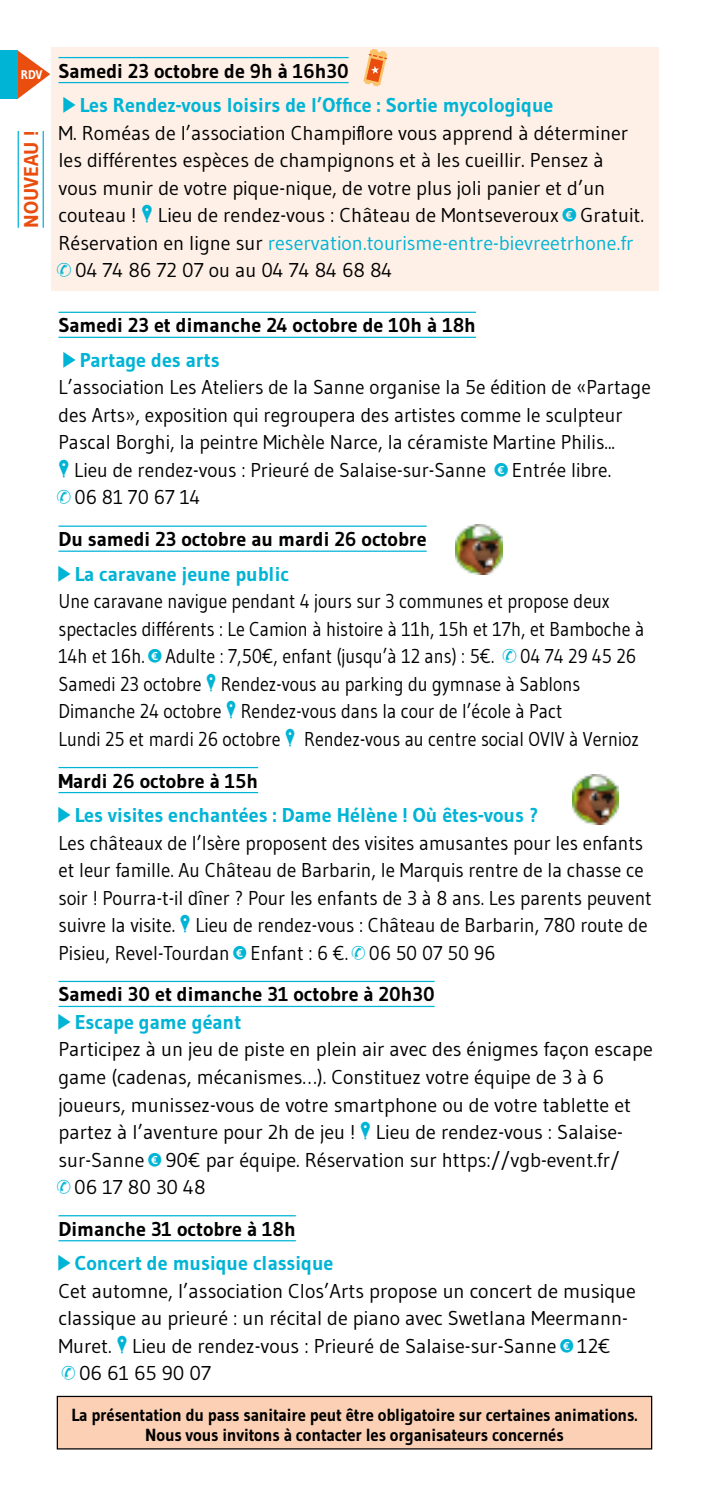
<style>
.page{position:relative;width:709px;height:1489px;background:#fff}
.page>*{position:absolute;margin:0;border:0;box-sizing:border-box;transform-origin:0 0}
.t1{font:20px/27.5px "Gudea";color:#000}
.t2{font:20px/27.5px "Gudea";color:#000;scale:.9 1}
.t3{font:20px/27.5px "Gudea";color:#000;scale:.95 1}
.t4{font:700 20px/34.5px "Gudea";color:#00b4d5}
.t5{font:700 20px/34.5px "Gudea";color:#000}
.t6{font:700 20px "Gudea";color:#e94e0f}
.t7{font:700 17.5px/20px "Gudea";letter-spacing:-.01em;color:#000;text-align:center;scale:.95 1}
.s1{font-size:12.5px;color:#fff}
.s2{color:#000}
.s3{font-family:"CCPRT";font-weight:400}
.s4{font-family:"CCPRT";color:#00b4d5}
.s5{color:#00b4d5}
.s6{font-family:"CCPRT";font-weight:400;color:#00b4d5}
.s7{font-weight:700}
.s8{font-weight:700;color:#00b4d5}
</style>
<div class="page">
<div style="left:51px;top:47px;width:607px;height:244px;background:#fef0e7"></div>
<svg style="left:18px;top:50px;width:32px;height:49px"></svg>
<div style="left:0;top:50px;width:18px;height:49px;background:#00b4d5"></div>
<hr style="left:58px;top:57px;width:290px;height:1px;background:#00b4d5">
<hr style="left:58px;top:312px;width:418px;height:1px;background:#00b4d5">
<hr style="left:58px;top:525px;width:368px;height:2px;background:#00b4d5">
<hr style="left:58px;top:767px;width:200px;height:1px;background:#00b4d5">
<hr style="left:58px;top:980px;width:376px;height:2px;background:#00b4d5">
<hr style="left:58px;top:1214px;width:238px;height:2px;background:#00b4d5">
<hr style="left:58px;top:82px;width:290px;height:1px;background:#00b4d5">
<hr style="left:58px;top:337px;width:418px;height:1px;background:#00b4d5">
<hr style="left:58px;top:550px;width:368px;height:2px;background:#00b4d5">
<hr style="left:58px;top:792px;width:200px;height:1px;background:#00b4d5">
<hr style="left:58px;top:1005px;width:376px;height:2px;background:#00b4d5">
<hr style="left:58px;top:1239px;width:238px;height:2px;background:#00b4d5">
<img style="left:455px;top:524px;width:47px;height:51px">
<img style="left:572px;top:774px;width:47px;height:50px">
<div style="left:57px;top:1396px;width:594px;height:52px;background:#fbd0b5"></div>
<div style="left:57px;top:1395px;width:595px;height:54px;border:1px solid #000"></div>
<svg style="left:363px;top:49px;width:24px;height:37px"></svg>
<hr style="left:18px;top:131px;width:1px;height:97px;background:#00b4d5">
<hr style="left:43px;top:131px;width:1px;height:97px;background:#00b4d5">
<p class="t4" style="left:63px;top:53px;width:491px;text-indent:-43px"><span class="s1">RDV</span> <span class="s2">Samedi 23 octobre de 9h à 16h30<br></span><span class="s3">}</span> Les Rendez-vous loisirs de l’Office : Sortie mycologique</p>
<p class="t1" style="left:58px;top:119px;width:587px">M. Roméas de l’association Champiflore vous apprend à déterminer les différentes espèces de champignons et à les cueillir. Pensez à vous munir de votre pique-nique, de votre plus joli panier et d’un couteau ! <span class="s4">¤</span> Lieu de rendez-vous : Château de Montseveroux <span class="s4">$</span> Gratuit.<br>Réservation en ligne sur <span class="s5">reservation.tourisme-entre-bievreetrhone.fr </span><span class="s4">¿</span> 04 74 86 72 07 ou au 04 74 84 68 84</p>
<p class="t6" style="left:19px;top:228px;width:98px;rotate:-90deg">NOUVEAU !</p>
<p class="t5" style="left:58px;top:308px;width:419px">Samedi 23 et dimanche 24 octobre de 10h à 18h <span class="s6">}</span> <span class="s5">Partage des arts</span></p>
<p class="t1" style="left:58px;top:373px;width:594px">L’association Les Ateliers de la Sanne organise la 5e édition de «Partage des Arts», exposition qui regroupera des artistes comme le sculpteur Pascal Borghi, la peintre Michèle Narce, la céramiste Martine Philis...<br><span class="s4">¤</span> Lieu de rendez-vous : Prieuré de Salaise-sur-Sanne <span class="s4">$</span> Entrée libre.<br><span class="s4">¿</span> 06 81 70 67 14</p>
<p class="t5" style="left:58px;top:522px;width:370px">Du samedi 23 octobre au mardi 26 octobre <span class="s6">}</span> <span class="s5">La caravane jeune public</span></p>
<p class="t2" style="left:58px;top:587px;width:652px">Une caravane navigue pendant 4 jours sur 3 communes et propose deux spectacles différents : Le Camion à histoire à 11h, 15h et 17h, et Bamboche à 14h et 16h. <span class="s4">$</span> Adulte : 7,50€, enfant (jusqu’à 12 ans) : 5€. <span class="s4">¿</span> 04 74 29 45 26<br>Samedi 23 octobre <span class="s4">¤</span> Rendez-vous au parking du gymnase à Sablons Dimanche 24 octobre <span class="s4">¤</span> Rendez-vous dans la cour de l’école à Pact<br>Lundi 25 et mardi 26 octobre <span class="s4">¤</span> Rendez-vous au centre social OVIV à Vernioz</p>
<p class="t4" style="left:58px;top:763px;width:481px"><span class="s2">Mardi 26 octobre à 15h<br></span><span class="s3">}</span> Les visites enchantées : Dame Hélène ! Où êtes-vous ?</p>
<p class="t3" style="left:58px;top:828px;width:626px">Les châteaux de l’Isère proposent des visites amusantes pour les enfants et leur famille. Au Château de Barbarin, le Marquis rentre de la chasse ce soir ! Pourra-t-il dîner ? Pour les enfants de 3 à 8 ans. Les parents peuvent suivre la visite. <span class="s4">¤</span> Lieu de rendez-vous : Château de Barbarin, 780 route de Pisieu, Revel-Tourdan <span class="s4">$</span> Enfant : 6 €. <span class="s4">¿</span> 06 50 07 50 96</p>
<p class="t1" style="left:58px;top:980px;width:596px"><span class="s7">Samedi 30 et dimanche 31 octobre à 20h30<br></span><span class="s4">}</span> <span class="s8">Escape game géant<br></span>Participez à un jeu de piste en plein air avec des énigmes façon escape game (cadenas, mécanismes…). Constituez votre équipe de 3 à 6 joueurs, munissez-vous de votre smartphone ou de votre tablette et partez à l’aventure pour 2h de jeu ! <span class="s4">¤</span> Lieu de rendez-vous : Salaise&shy;sur-Sanne <span class="s4">$</span> 90€ par équipe. Réservation sur https://vgb-event.fr/<br><span class="s4">¿</span> 06 17 80 30 48</p>
<p class="t4" style="left:58px;top:1211px;width:276px"><span class="s2">Dimanche 31 octobre à 18h<br></span><span class="s3">}</span> Concert de musique classique</p>
<p class="t1" style="left:58px;top:1276px;width:579px">Cet automne, l’association Clos’Arts propose un concert de musique classique au prieuré : un récital de piano avec Swetlana Meermann-Muret. <span class="s4">¤</span> Lieu de rendez-vous : Prieuré de Salaise-sur-Sanne <span class="s4">$</span> 12€<br><span class="s4">¿</span> 06 61 65 90 07</p>
<p class="t7" style="left:71px;top:1404px;width:597px">La présentation du pass sanitaire peut être obligatoire sur certaines animations.<br>Nous vous invitons à contacter les organisateurs concernés</p>
</div>
